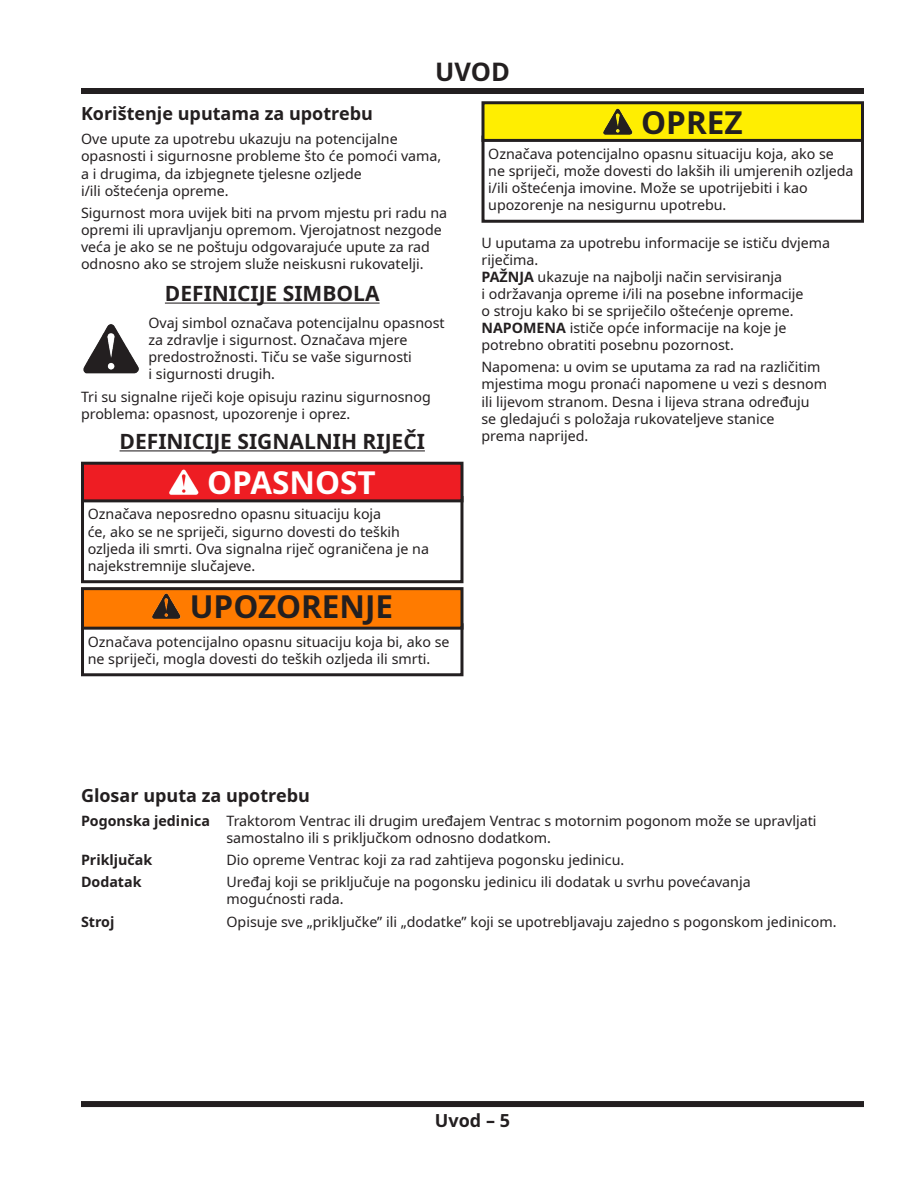
<style>
.page{position:relative;width:918px;height:1188px;background:#fff}
.page>*{position:absolute;margin:0;border:0;box-sizing:border-box;transform-origin:0 0}
.t1{font:700 31.5px "Noto Sans";color:#231f20}
.t2{font:700 31.5px "Noto Sans";color:#fff}
.t3{font:700 25.5px "Noto Sans";color:#231f20}
.t4{font:700 21px "Noto Sans";color:#231f20}
.t5{font:700 18px "Noto Sans";color:#231f20}
.t6{font:14.25px/17.1px "Noto Sans";color:#231f20}
.t7{font:700 14.25px "Noto Sans";color:#231f20}
.s1{font-weight:700}
</style>
<div class="page">
<div style="left:81px;top:88px;width:783px;height:6px;background:#231f20"></div>
<div style="left:81px;top:1101px;width:783px;height:6px;background:#231f20"></div>
<hr style="left:165px;top:303px;width:215px;height:1px;background:#231f20">
<hr style="left:120px;top:450px;width:305px;height:1px;background:#231f20">
<div style="left:81px;top:496px;width:382px;height:87px;border:3px solid #231f20"></div>
<div style="left:81px;top:623px;width:382px;height:53px;border:3px solid #231f20"></div>
<img style="left:83px;top:324px;width:56px;height:50px">
<div style="left:82px;top:463px;width:380px;height:38px;background:#ee1d23"></div>
<img style="left:169px;top:469px;width:30px;height:26px">
<div style="left:81px;top:462px;width:383px;height:40px;border:3px solid #231f20"></div>
<div style="left:82px;top:589px;width:380px;height:39px;background:#ff7b00"></div>
<img style="left:152px;top:593px;width:29px;height:26px">
<div style="left:81px;top:587px;width:383px;height:43px;border:3px solid #231f20"></div>
<div style="left:482px;top:136px;width:382px;height:87px;border:3px solid #231f20"></div>
<div style="left:483px;top:103px;width:380px;height:37px;background:#ffee01"></div>
<img style="left:603px;top:108px;width:30px;height:27px">
<div style="left:482px;top:101px;width:382px;height:41px;border:3px solid #231f20"></div>
<h2 class="t3" style="left:435px;top:54px;width:76px">UVOD</h2>
<p class="t5" style="left:81px;top:101px;width:293px">Korištenje uputama za upotrebu</p>
<p class="t6" style="left:81px;top:131px;width:362px">Ove upute za upotrebu ukazuju na potencijalne opasnosti i sigurnosne probleme što će pomoći vama, a i drugima, da izbjegnete tjelesne ozljede<br>i/ili oštećenja opreme.</p>
<p class="t6" style="left:81px;top:204px;width:368px">Sigurnost mora uvijek biti na prvom mjestu pri radu na opremi ili upravljanju opremom. Vjerojatnost nezgode veća je ako se ne poštuju odgovarajuće upute za rad odnosno ako se strojem služe neiskusni rukovatelji.</p>
<h3 class="t4" style="left:165px;top:279px;width:216px">DEFINICIJE SIMBOLA</h3>
<p class="t6" style="left:148px;top:315px;width:298px">Ovaj simbol označava potencijalnu opasnost za zdravlje i sigurnost. Označava mjere predostrožnosti. Tiču se vaše sigurnosti<br>i sigurnosti drugih.</p>
<p class="t6" style="left:81px;top:388px;width:351px">Tri su signalne riječi koje opisuju razinu sigurnosnog problema: opasnost, upozorenje i oprez.</p>
<h3 class="t4" style="left:120px;top:426px;width:307px">DEFINICIJE SIGNALNIH RIJEČI</h3>
<h1 class="t2" style="left:207px;top:460px;width:170px">OPASNOST</h1>
<p class="t6" style="left:88px;top:506px;width:343px">Označava neposredno opasnu situaciju koja<br>će, ako se ne spriječi, sigurno dovesti do teških ozljeda ili smrti. Ova signalna riječ ograničena je na najekstremnije slučajeve.</p>
<h1 class="t1" style="left:190px;top:584px;width:205px">UPOZORENJE</h1>
<p class="t6" style="left:88px;top:633px;width:363px">Označava potencijalno opasnu situaciju koja bi, ako se ne spriječi, mogla dovesti do teških ozljeda ili smrti.</p>
<h1 class="t1" style="left:641px;top:100px;width:103px">OPREZ</h1>
<p class="t6" style="left:488px;top:146px;width:367px">Označava potencijalno opasnu situaciju koja, ako se ne spriječi, može dovesti do lakših ili umjerenih ozljeda i/ili oštećenja imovine. Može se upotrijebiti i kao upozorenje na nesigurnu upotrebu.</p>
<p class="t6" style="left:482px;top:234px;width:350px">U uputama za upotrebu informacije se ističu dvjema riječima.<br><span class="s1">PAŽNJA</span> ukazuje na najbolji način servisiranja<br>i održavanja opreme i/ili na posebne informacije<br>o stroju kako bi se spriječilo oštećenje opreme.<br><span class="s1">NAPOMENA</span> ističe opće informacije na koje je potrebno obratiti posebnu pozornost.</p>
<p class="t6" style="left:482px;top:359px;width:347px">Napomena: u ovim se uputama za rad na različitim mjestima mogu pronaći napomene u vezi s desnom ili lijevom stranom. Desna i lijeva strana određuju se gledajući s položaja rukovateljeve stanice<br>prema naprijed.</p>
<p class="t5" style="left:81px;top:783px;width:230px">Glosar uputa za upotrebu</p>
<p class="t6" style="left:226px;top:813px;width:592px;text-indent:-146px"><span class="s1">Pogonska jedinica</span> Traktorom Ventrac ili drugim uređajem Ventrac s motornim pogonom može se upravljati samostalno ili s priključkom odnosno dodatkom.</p>
<p class="t7" style="left:81px;top:850px;width:73px">Priključak</p>
<p class="t6" style="left:227px;top:852px;width:399px">Dio opreme Ventrac koji za rad zahtijeva pogonsku jedinicu.</p>
<p class="t7" style="left:81px;top:872px;width:62px">Dodatak</p>
<p class="t6" style="left:226px;top:874px;width:526px">Uređaj koji se priključuje na pogonsku jedinicu ili dodatak u svrhu povećavanja mogućnosti rada.</p>
<p class="t7" style="left:81px;top:911px;width:35px">Stroj</p>
<p class="t6" style="left:227px;top:913px;width:611px">Opisuje sve „priključke” ili „dodatke” koji se upotrebljavaju zajedno s pogonskom jedinicom.</p>
<p class="t5" style="left:435px;top:1108px;width:77px">Uvod – 5</p>
</div>
